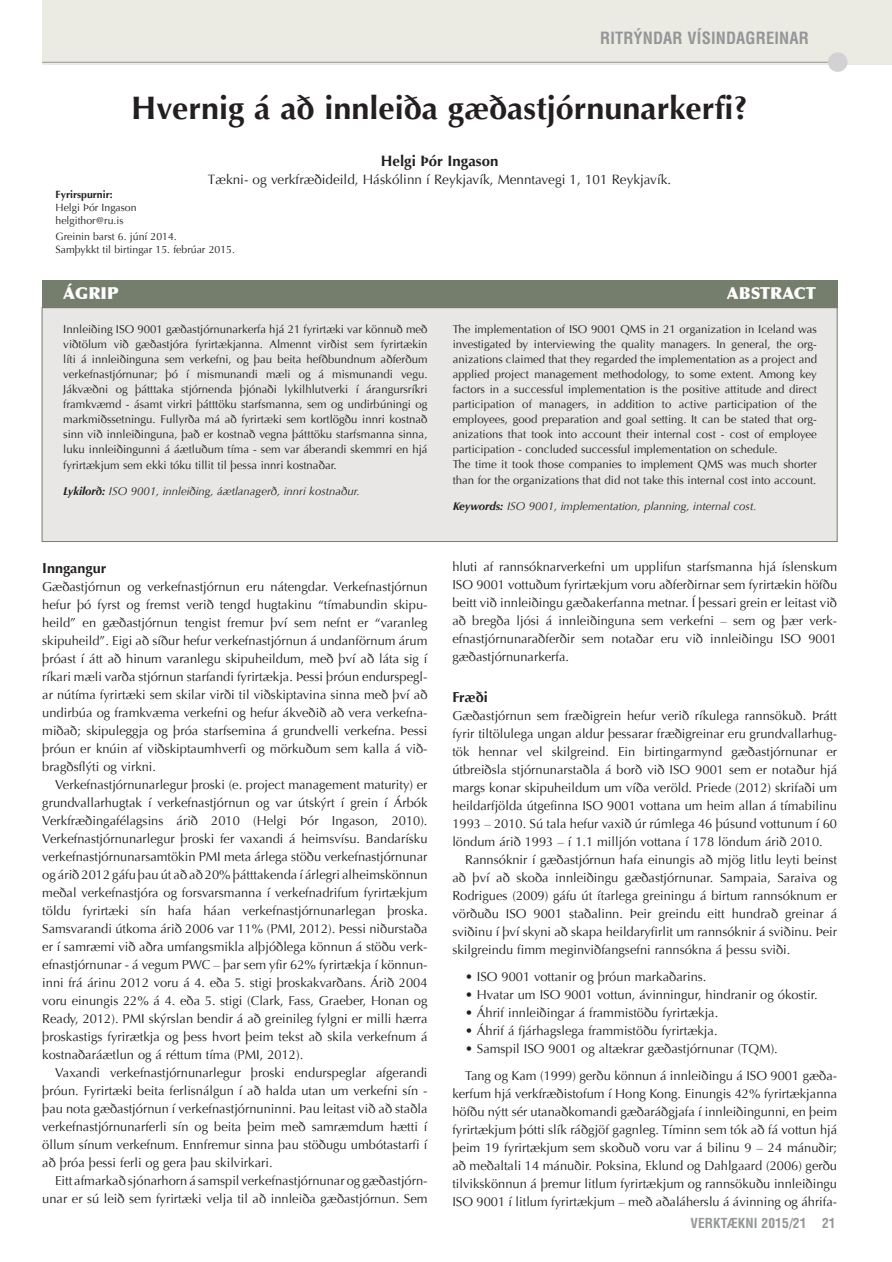
<style>
.page{position:relative;width:892px;height:1262px;background:#fff}
.page>*{position:absolute;margin:0;border:0;box-sizing:border-box;transform-origin:0 0}
.t1{font:700 32.4px "Optima";color:#231f20}
.t2{font:700 condensed 16.5px "Helvetica LT Std";letter-spacing:.01em;color:#949698}
.t3{font:900 16.5px "Optima";color:#fff}
.t4{font:700 15px "Optima";color:#231f20}
.t5{font:700 14.4px "Optima";color:#231f20}
.t6{font:13.5px "Optima";color:#231f20}
.t7{font:700 condensed 13.5px "Helvetica LT Std";letter-spacing:.01em;color:#949698}
.t8{font:12.9px/18px "Optima";color:#231f20;text-align:justify}
.t9{font:11.4px/15px "Optima";color:#231f20;text-align:justify}
.t10{font:italic 11.4px "Optima";color:#231f20}
.t11{font:10.5px/12.9px "Optima";color:#231f20}
.t12{font:700 10.5px "Optima";color:#231f20}
.s1{font-weight:700}
</style>
<div class="page">
<div style="left:42px;top:0;width:850px;height:65px;background:#ecebe3"></div>
<hr style="left:42px;top:62px;width:796px;height:1px;background:#949698">
<div style="left:828px;top:52px;width:20px;height:20px;background:#d3d1d4;border-radius:50%"></div>
<div style="left:42px;top:307px;width:795px;height:235px;background:#e8e7e5;border:1px solid #757d6d"></div>
<div style="left:42px;top:280px;width:795px;height:27px;background:#757d6d"></div>
<p class="t2" style="left:600px;top:28px;width:210px">RITRÝNDAR VÍSINDAGREINAR</p>
<h1 class="t1" style="left:131px;top:90px;width:618px">Hvernig á að innleiða gæðastjórnunarkerfi?</h1>
<p class="t4" style="left:381px;top:152px;width:119px">Helgi Þór Ingason</p>
<p class="t6" style="left:208px;top:172px;width:465px">Tækni- og verkfræðideild, Háskólinn í Reykjavík, Menntavegi 1, 101 Reykjavík.</p>
<p class="t12" style="left:56px;top:189px;width:59px">Fyrirspurnir:</p>
<p class="t11" style="left:56px;top:201px;width:83px">Helgi Þór Ingason helgithor@ru.is</p>
<p class="t11" style="left:56px;top:230px;width:181px">Greinin barst 6. júní 2014.<br>Samþykkt til birtingar 15. febrúar 2015.</p>
<p class="t3" style="left:63px;top:283px;width:57px">ÁGRIP</p>
<p class="t3" style="left:727px;top:283px;width:91px">ABSTRACT</p>
<p class="t9" style="left:63px;top:321px;width:366px">Innleiðing ISO 9001 gæðastjórnunarkerfa hjá 21 fyrirtæki var könnuð með viðtölum við gæðastjóra fyrirtækjanna. Almennt virðist sem fyrirtækin líti á innleiðinguna sem verkefni, og þau beita hefðbundnum aðferðum verkefnastjórnunar; þó í mismunandi mæli og á mismunandi vegu.<br>Jákvæðni og þátttaka stjórnenda þjónaði lykilhlutverki í árangursríkri framkvæmd - ásamt virkri þátttöku starfsmanna, sem og undirbúningi og markmiðssetningu. Fullyrða má að fyrirtæki sem kortlögðu innri kostnað sinn við innleiðinguna, það er kostnað vegna þátttöku starfsmanna sinna, luku innleiðingunni á áætluðum tíma - sem var áberandi skemmri en hjá</p>
<p class="t9" style="left:63px;top:458px;width:275px">fyrirtækjum sem ekki tóku tillit til þessa innri kostnaðar.</p>
<p class="t10" style="left:63px;top:484px;width:298px"><span class="s1">Lykilorð:</span> ISO 9001, innleiðing, áætlanagerð, innri kostnaður.</p>
<p class="t5" style="left:42px;top:559px;width:66px">Inngangur</p>
<p class="t8" style="left:42px;top:577px;width:387px">Gæðastjórnun og verkefnastjórnun eru nátengdar. Verkefnastjórnun hefur þó fyrst og fremst verið tengd hugtakinu “tímabundin skipu&shy;heild” en gæðastjórnun tengist fremur því sem nefnt er “varanleg skipuheild”. Eigi að síður hefur verkefnastjórnun á undanförnum árum þróast í átt að hinum varanlegu skipuheildum, með því að láta sig í ríkari mæli varða stjórnun starfandi fyrirtækja. Þessi þróun endurspegl&shy;ar nútíma fyrirtæki sem skilar virði til viðskiptavina sinna með því að undirbúa og framkvæma verkefni og hefur ákveðið að vera verkefna&shy;miðað; skipuleggja og þróa starfsemina á grundvelli verkefna. Þessi þróun er knúin af viðskiptaumhverfi og mörkuðum sem kalla á við&shy;bragðsflýti og virkni.</p>
<p class="t8" style="left:42px;top:775px;width:387px;text-indent:13px">Verkefnastjórnunarlegur þroski (e. project management maturity) er grundvallarhugtak í verkefnastjórnun og var útskýrt í grein í Árbók Verkfræðingafélagsins árið 2010 (Helgi Þór Ingason, 2010).<br>Verkefnastjórnunarlegur þroski fer vaxandi á heimsvísu. Bandarísku verkefnastjórnunarsamtökin PMI meta árlega stöðu verkefnastjórnunar og árið 2012 gáfu þau út að að 20% þátttakenda í árlegri alheimskönnun meðal verkefnastjóra og forsvarsmanna í verkefnadrifum fyrirtækjum töldu fyrirtæki sín hafa háan verkefnastjórnunarlegan þroska.<br>Samsvarandi útkoma árið 2006 var 11% (PMI, 2012). Þessi niðurstaða er í samræmi við aðra umfangsmikla alþjóðlega könnun á stöðu verk&shy;efnastjórnunar - á vegum PWC – þar sem yfir 62% fyrirtækja í könnun&shy;inni frá árinu 2012 voru á 4. eða 5. stigi þroskakvarðans. Árið 2004 voru einungis 22% á 4. eða 5. stigi (Clark, Fass, Graeber, Honan og Ready, 2012). PMI skýrslan bendir á að greinileg fylgni er milli hærra þroskastigs fyrirætkja og þess hvort þeim tekst að skila verkefnum á kostnaðaráætlun og á réttum tíma (PMI, 2012).</p>
<p class="t8" style="left:42px;top:1063px;width:387px;text-indent:13px">Vaxandi verkefnastjórnunarlegur þroski endurspeglar afgerandi þróun. Fyrirtæki beita ferlisnálgun í að halda utan um verkefni sín - þau nota gæðastjórnun í verkefnastjórnuninni. Þau leitast við að staðla verkefnastjórnunarferli sín og beita þeim með samræmdum hætti í öllum sínum verkefnum. Ennfremur sinna þau stöðugu umbótastarfi í að þróa þessi ferli og gera þau skilvirkari.</p>
<p class="t8" style="left:42px;top:1171px;width:387px;text-align:right">Eitt afmarkað sjónarhorn á samspil verkefnastjórnunar og gæðastjórn&shy;unar er sú leið sem fyrirtæki velja til að innleiða gæðastjórnun. Sem</p>
<p class="t9" style="left:453px;top:321px;width:366px;text-align:left">The implementation of ISO 9001 QMS in 21 organization in Iceland was investigated by interviewing the quality managers. In general, the org&shy;anizations claimed that they regarded the implementation as a project and applied project management methodology, to some extent. Among key factors in a successful implementation is the positive attitude and direct participation of managers, in addition to active participation of the employees, good preparation and goal setting. It can be stated that org&shy;anizations that took into account their internal cost - cost of employee participation - concluded successful implementation on schedule.<br>The time it took those companies to implement QMS was much shorter</p>
<p class="t9" style="left:453px;top:473px;width:365px">than for the organizations that did not take this internal cost into account.</p>
<p class="t10" style="left:453px;top:499px;width:305px"><span class="s1">Keywords:</span> ISO 9001, implementation, planning, internal cost.</p>
<p class="t8" style="left:452px;top:558px;width:386px">hluti af rannsóknarverkefni um upplifun starfsmanna hjá íslenskum ISO 9001 vottuðum fyrirtækjum voru aðferðirnar sem fyrirtækin höfðu beitt við innleiðingu gæðakerfanna metnar. Í þessari grein er leitast við að bregða ljósi á innleiðinguna sem verkefni – sem og þær verk&shy;efnastjórnunaraðferðir sem notaðar eru við innleiðingu ISO 9001 gæðastjórnunarkerfa.</p>
<p class="t5" style="left:452px;top:688px;width:37px">Fræði</p>
<p class="t8" style="left:452px;top:707px;width:386px">Gæðastjórnun sem fræðigrein hefur verið ríkulega rannsökuð. Þrátt fyrir tiltölulega ungan aldur þessarar fræðigreinar eru grundvallarhug&shy;tök hennar vel skilgreind. Ein birtingarmynd gæðastjórnunar er útbreiðsla stjórnunarstaðla á borð við ISO 9001 sem er notaður hjá margs konar skipuheildum um víða veröld. Priede (2012) skrifaði um heildarfjölda útgefinna ISO 9001 vottana um heim allan á tímabilinu 1993 – 2010. Sú tala hefur vaxið úr rúmlega 46 þúsund vottunum í 60 löndum árið 1993 – í 1.1 milljón vottana í 178 löndum árið 2010.</p>
<p class="t8" style="left:452px;top:851px;width:386px;text-indent:13px">Rannsóknir í gæðastjórnun hafa einungis að mjög litlu leyti beinst að því að skoða innleiðingu gæðastjórnunar. Sampaia, Saraiva og Rodrigues (2009) gáfu út ítarlega greiningu á birtum rannsóknum er vörðuðu ISO 9001 staðalinn. Þeir greindu eitt hundrað greinar á sviðinu í því skyni að skapa heildaryfirlit um rannsóknir á sviðinu. Þeir skilgreindu fimm meginviðfangsefni rannsókna á þessu sviði.</p>
<p class="t8" style="left:465px;top:967px;width:243px">• ISO 9001 vottanir og þróun markaðarins.</p>
<p class="t8" style="left:465px;top:985px;width:354px">• Hvatar um ISO 9001 vottun, ávinningur, hindranir og ókostir.</p>
<p class="t8" style="left:465px;top:1003px;width:255px">• Áhrif innleiðingar á frammistöðu fyrirtækja.</p>
<p class="t8" style="left:465px;top:1021px;width:254px">• Áhrif á fjárhagslega frammistöðu fyrirtækja.</p>
<p class="t8" style="left:465px;top:1035px;width:374px;line-height:27px">• Samspil ISO 9001 og altækrar gæðastjórnunar (TQM).<br>Tang og Kam (1999) gerðu könnun á innleiðingu á ISO 9001 gæða-</p>
<p class="t8" style="left:452px;top:1085px;width:386px">kerfum hjá verkfræðistofum í Hong Kong. Einungis 42% fyrirtækjanna höfðu nýtt sér utanaðkomandi gæðaráðgjafa í innleiðingunni, en þeim fyrirtækjum þótti slík ráðgjöf gagnleg. Tíminn sem tók að fá vottun hjá þeim 19 fyrirtækjum sem skoðuð voru var á bilinu 9 – 24 mánuðir; að meðaltali 14 mánuðir. Poksina, Eklund og Dahlgaard (2006) gerðu tilvikskönnun á þremur litlum fyrirtækjum og rannsökuðu innleiðingu ISO 9001 í litlum fyrirtækjum – með aðaláherslu á ávinning og áhrifa-</p>
<p class="t7" style="left:690px;top:1215px;width:9px">VERKTÆKNI</p>
<p class="t7" style="left:762px;top:1215px;width:76px">2015/21 21</p>
</div>
